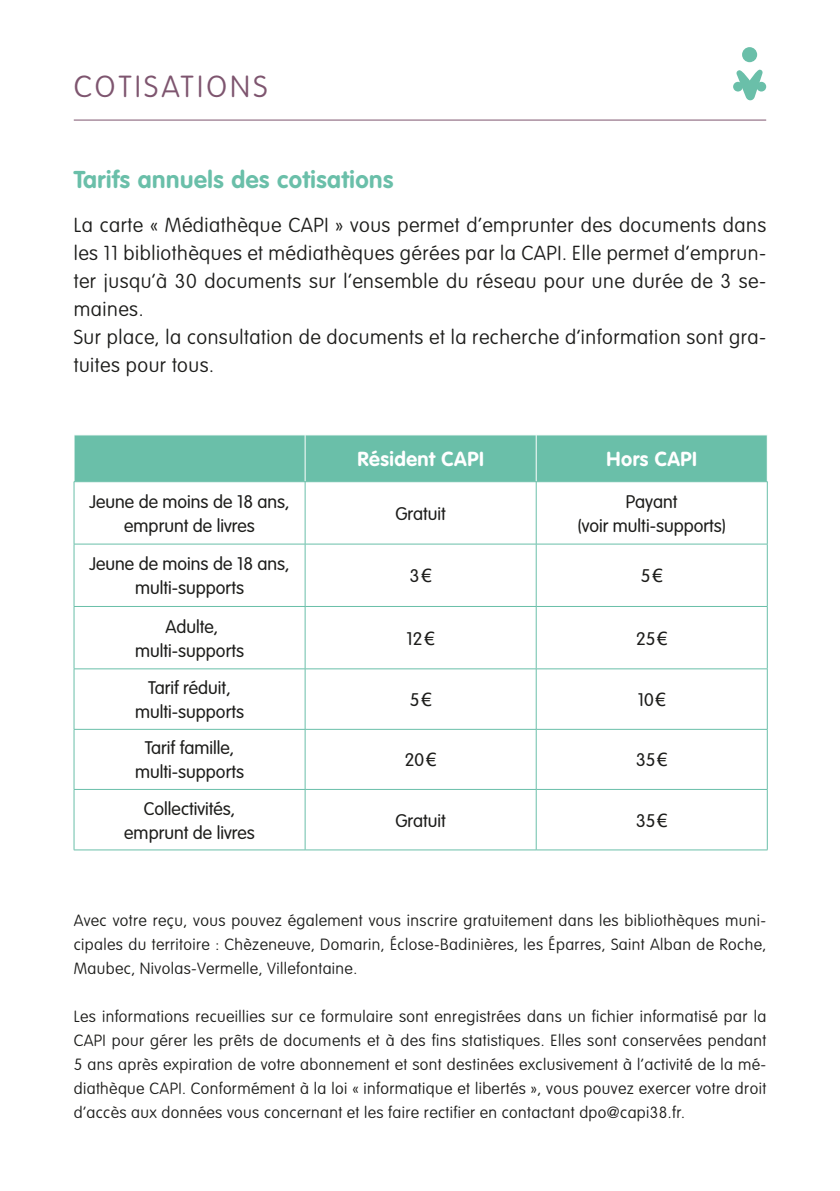
<style>
.page{position:relative;width:840px;height:1191px;background:#fff}
.page>*{position:absolute;margin:0;border:0;box-sizing:border-box;transform-origin:0 0}
.t1{font:100 30px "VAG Rounded";letter-spacing:.11em;color:#7e556f}
.t2{font:700 24px "VAG Rounded";letter-spacing:.025em;color:#6abfa9}
.t3{font:100 20px/28px "VAG Rounded";letter-spacing:.025em;color:#1d1d1b}
.t4{font:700 20px "VAG Rounded";letter-spacing:.025em;color:#fff}
.t5{font:300 18px/24px "VAG Rounded";color:#1d1d1b;text-align:center}
.t6{font:100 16px/24px "VAG Rounded";letter-spacing:.025em;color:#1d1d1b;text-align:justify}
.s1{font-family:"Tahoma";font-weight:400}
</style>
<div class="page">
<hr style="left:74px;top:120px;width:691px;height:1px;background:#7e556f">
<div style="left:741px;top:47px;width:15px;height:15px;background:#6abfa9;border-radius:50%"></div>
<svg style="left:736px;top:70px;width:26px;height:30px"></svg>
<svg style="left:732px;top:82px;width:10px;height:9px"></svg>
<div style="left:756px;top:82px;width:9px;height:9px;background:#6abfa9;border-radius:50%"></div>
<div style="left:75px;top:435px;width:691px;height:46px;background:#6abfa9"></div>
<svg style="left:75px;top:482px;width:691px;height:367px"></svg>
<hr style="left:304px;top:435px;width:1px;height:46px;background:#fff">
<hr style="left:535px;top:435px;width:1px;height:46px;background:#fff">
<hr style="left:74px;top:544px;width:1px;height:62px;background:#6abfa9">
<hr style="left:304px;top:544px;width:1px;height:62px;background:#6abfa9">
<hr style="left:535px;top:544px;width:1px;height:62px;background:#6abfa9">
<hr style="left:766px;top:544px;width:1px;height:62px;background:#6abfa9">
<hr style="left:74px;top:669px;width:1px;height:60px;background:#6abfa9">
<hr style="left:304px;top:669px;width:1px;height:60px;background:#6abfa9">
<hr style="left:535px;top:669px;width:1px;height:60px;background:#6abfa9">
<hr style="left:766px;top:669px;width:1px;height:60px;background:#6abfa9">
<hr style="left:74px;top:789px;width:1px;height:60px;background:#6abfa9">
<hr style="left:304px;top:789px;width:1px;height:60px;background:#6abfa9">
<hr style="left:535px;top:789px;width:1px;height:60px;background:#6abfa9">
<hr style="left:766px;top:789px;width:1px;height:60px;background:#6abfa9">
<hr style="left:74px;top:849px;width:231px;height:1px;background:#6abfa9">
<hr style="left:305px;top:849px;width:231px;height:1px;background:#6abfa9">
<hr style="left:536px;top:849px;width:231px;height:1px;background:#6abfa9">
<hr style="left:74px;top:729px;width:231px;height:1px;background:#6abfa9">
<hr style="left:74px;top:729px;width:1px;height:60px;background:#6abfa9">
<hr style="left:305px;top:729px;width:231px;height:1px;background:#6abfa9">
<hr style="left:304px;top:729px;width:1px;height:60px;background:#6abfa9">
<hr style="left:536px;top:729px;width:231px;height:1px;background:#6abfa9">
<hr style="left:535px;top:729px;width:1px;height:60px;background:#6abfa9">
<hr style="left:766px;top:729px;width:1px;height:60px;background:#6abfa9">
<hr style="left:74px;top:789px;width:231px;height:1px;background:#6abfa9">
<hr style="left:305px;top:789px;width:231px;height:1px;background:#6abfa9">
<hr style="left:536px;top:789px;width:231px;height:1px;background:#6abfa9">
<hr style="left:74px;top:606px;width:231px;height:1px;background:#6abfa9">
<hr style="left:74px;top:607px;width:1px;height:61px;background:#6abfa9">
<hr style="left:305px;top:606px;width:231px;height:1px;background:#6abfa9">
<hr style="left:304px;top:607px;width:1px;height:61px;background:#6abfa9">
<hr style="left:536px;top:606px;width:231px;height:1px;background:#6abfa9">
<hr style="left:535px;top:607px;width:1px;height:61px;background:#6abfa9">
<hr style="left:766px;top:607px;width:1px;height:61px;background:#6abfa9">
<hr style="left:74px;top:668px;width:231px;height:1px;background:#6abfa9">
<hr style="left:305px;top:668px;width:231px;height:1px;background:#6abfa9">
<hr style="left:536px;top:668px;width:231px;height:1px;background:#6abfa9">
<hr style="left:74px;top:481px;width:231px;height:1px;background:#6abfa9">
<hr style="left:305px;top:481px;width:231px;height:1px;background:#6abfa9">
<hr style="left:536px;top:481px;width:231px;height:1px;background:#6abfa9">
<hr style="left:74px;top:482px;width:1px;height:62px;background:#6abfa9">
<hr style="left:304px;top:482px;width:1px;height:62px;background:#6abfa9">
<hr style="left:535px;top:482px;width:1px;height:62px;background:#6abfa9">
<hr style="left:766px;top:482px;width:1px;height:62px;background:#6abfa9">
<hr style="left:74px;top:544px;width:231px;height:1px;background:#6abfa9">
<hr style="left:305px;top:544px;width:231px;height:1px;background:#6abfa9">
<hr style="left:536px;top:544px;width:231px;height:1px;background:#6abfa9">
<h1 class="t1" style="left:74px;top:70px;width:195px">COTISATIONS</h1>
<h2 class="t2" style="left:74px;top:165px;width:321px">Tarifs annuels des cotisations</h2>
<p class="t3" style="left:74px;top:211px;width:693px">La carte « Médiathèque CAPI » vous permet d’emprunter des documents dans les 11 bibliothèques et médiathèques gérées par la CAPI. Elle permet d’emprun&shy;ter jusqu’à 30 documents sur l’ensemble du réseau pour une durée de 3 se&shy;maines.<br>Sur place, la consultation de documents et la recherche d’information sont gra&shy;tuites pour tous.</p>
<p class="t5" style="left:89px;top:489px;width:202px">Jeune de moins de 18 ans, emprunt de livres</p>
<p class="t5" style="left:89px;top:552px;width:202px">Jeune de moins de 18 ans, multi-supports</p>
<p class="t5" style="left:135px;top:614px;width:110px">Adulte, multi-supports</p>
<p class="t5" style="left:135px;top:675px;width:110px">Tarif réduit, multi-supports</p>
<p class="t5" style="left:135px;top:736px;width:110px">Tarif famille, multi-supports</p>
<p class="t5" style="left:124px;top:796px;width:132px">Collectivités, emprunt de livres</p>
<p class="t4" style="left:357px;top:447px;width:128px">Résident CAPI</p>
<p class="t4" style="left:606px;top:447px;width:92px">Hors CAPI</p>
<p class="t5" style="left:395px;top:501px;width:52px">Gratuit</p>
<p class="t5" style="left:577px;top:489px;width:150px">Payant<br>(voir multi-supports)</p>
<p class="t5" style="left:409px;top:564px;width:23px">3<span class="s1">€</span></p>
<p class="t5" style="left:640px;top:564px;width:23px">5<span class="s1">€</span></p>
<p class="t5" style="left:406px;top:626px;width:30px">12<span class="s1">€</span></p>
<p class="t5" style="left:635px;top:626px;width:33px">25<span class="s1">€</span></p>
<p class="t5" style="left:409px;top:687px;width:23px">5<span class="s1">€</span></p>
<p class="t5" style="left:637px;top:687px;width:30px">10<span class="s1">€</span></p>
<p class="t5" style="left:405px;top:748px;width:33px">20<span class="s1">€</span></p>
<p class="t5" style="left:635px;top:748px;width:33px">35<span class="s1">€</span></p>
<p class="t5" style="left:395px;top:808px;width:52px">Gratuit</p>
<p class="t5" style="left:635px;top:808px;width:33px">35<span class="s1">€</span></p>
<p class="t6" style="left:74px;top:908px;width:693px">Avec votre reçu, vous pouvez également vous inscrire gratuitement dans les bibliothèques muni&shy;cipales du territoire : Chèzeneuve, Domarin, Éclose-Badinières, les Éparres, Saint Alban de Roche, Maubec, Nivolas-Vermelle, Villefontaine.</p>
<p class="t6" style="left:74px;top:1004px;width:693px">Les informations recueillies sur ce formulaire sont enregistrées dans un fichier informatisé par la CAPI pour gérer les prêts de documents et à des fins statistiques. Elles sont conservées pendant 5 ans après expiration de votre abonnement et sont destinées exclusivement à l’activité de la mé&shy;diathèque CAPI. Conformément à la loi « informatique et libertés », vous pouvez exercer votre droit d’accès aux données vous concernant et les faire rectifier en contactant dpo@capi38.fr.</p>
</div>
